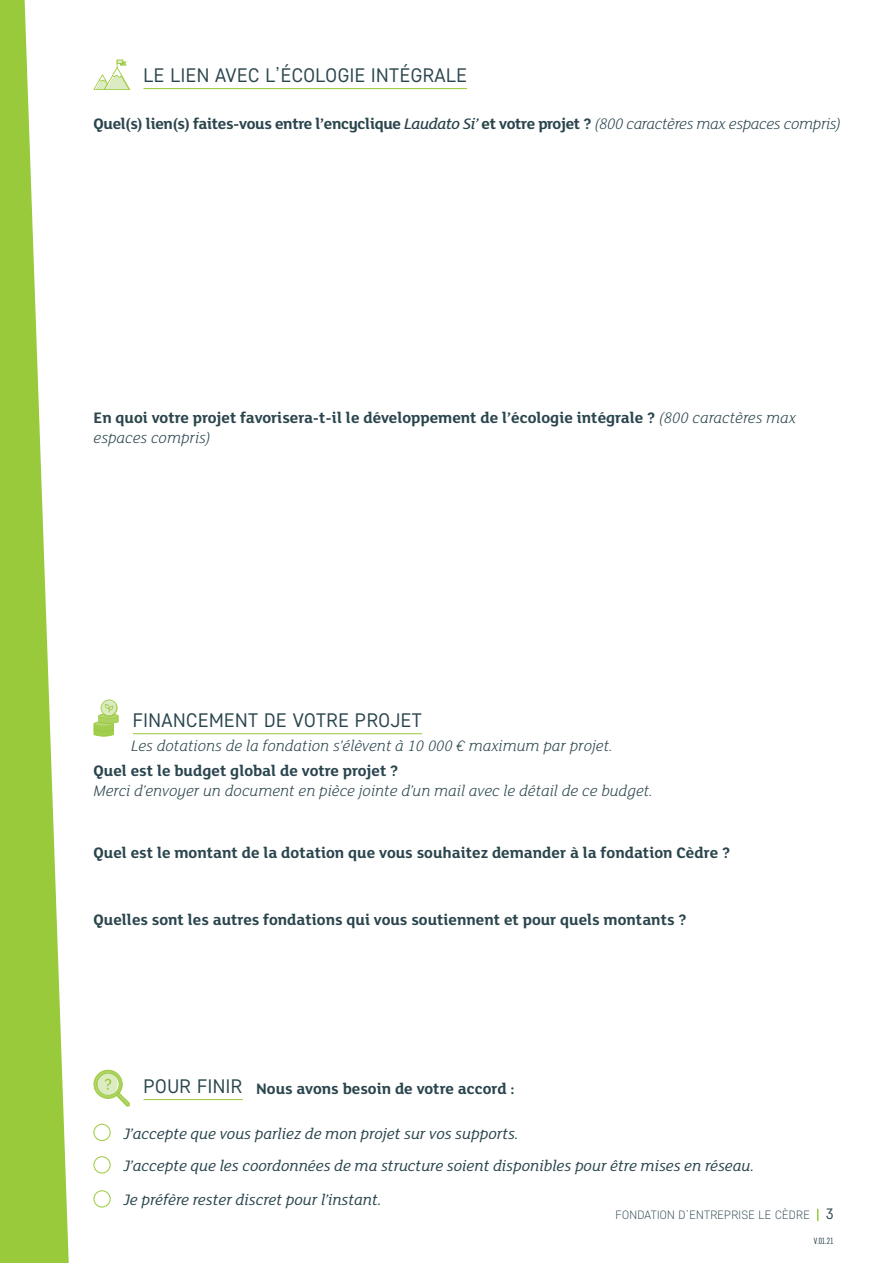
<style>
.page{position:relative;width:893px;height:1263px;background:#fff}
.page>*{position:absolute;margin:0;border:0;box-sizing:border-box;transform-origin:0 0}
.t1{font:19.5px "Core Sans D35";letter-spacing:.025em;color:#2a454d}
.t2{font:700 16.5px/19.8px "FS Lola";color:#2a454d}
.t3{font:italic 16.5px/32.5px "FS Lola";color:#2a454d}
.t4{font:italic 300 16.5px "FS Lola";color:#2a454d}
.t5{font:700 16.5px "FS Lola";letter-spacing:-.02em;color:#2a454d}
.t6{font:300 12px "Core Sans D25";letter-spacing:.025em;color:#2a454d}
.t7{font:9px "Core Sans D37 Cn";color:#2a454d}
.s1{font-weight:500;font-style:italic}
.s2{font-weight:300;font-style:italic}
.s3{font-family:"Core Sans D35";font-weight:400;font-size:15px}
</style>
<div class="page">
<hr style="left:133px;top:733px;width:289px;height:1px;background:#99ca3b">
<svg style="left:94px;top:699px;width:25px;height:37px"></svg>
<hr style="left:144px;top:1099px;width:99px;height:1px;background:#99ca3b">
<div style="left:94px;top:1124px;width:17px;height:17px;border:1px solid #99ca3b;border-radius:50%"></div>
<div style="left:94px;top:1156px;width:17px;height:17px;border:1px solid #99ca3b;border-radius:50%"></div>
<div style="left:94px;top:1190px;width:17px;height:17px;border:1px solid #99ca3b;border-radius:50%"></div>
<svg style="left:94px;top:1070px;width:36px;height:36px"></svg>
<svg style="left:0;top:0;width:69px;height:1263px;fill:#99ca3b"></svg>
<hr style="left:144px;top:88px;width:323px;height:1px;background:#99ca3b">
<svg style="left:94px;top:60px;width:36px;height:30px"></svg>
<p class="t1" style="left:144px;top:62px;width:325px">LE LIEN AVEC L’ÉCOLOGIE INTÉGRALE</p>
<p class="t5" style="left:94px;top:112px;width:749px">Quel(s) lien(s) faites-vous entre l’encyclique <span class="s1">Laudato Si’</span> et votre projet ? <span class="s2">(800 caractères max espaces compris)</span></p>
<p class="t2" style="left:94px;top:407px;width:704px">En quoi votre projet favorisera-t-il le développement de l’écologie intégrale ? <span class="s2">(800 caractères max espaces compris)</span></p>
<p class="t1" style="left:133px;top:707px;width:290px">FINANCEMENT DE VOTRE PROJET</p>
<p class="t4" style="left:131px;top:735px;width:483px">Les dotations de la fondation s'élèvent à 10 000 € maximum par projet.</p>
<p class="t2" style="left:94px;top:760px;width:307px">Quel est le budget global de votre projet ?</p>
<p class="t4" style="left:94px;top:780px;width:561px">Merci d’envoyer un document en pièce jointe d’un mail avec le détail de ce budget.</p>
<p class="t2" style="left:94px;top:842px;width:638px">Quel est le montant de la dotation que vous souhaitez demander à la fondation Cèdre ?</p>
<p class="t2" style="left:94px;top:908px;width:595px">Quelles sont les autres fondations qui vous soutiennent et pour quels montants ?</p>
<p class="t1" style="left:144px;top:1073px;width:100px">POUR FINIR</p>
<p class="t3" style="left:123px;top:1116px;width:633px">J’accepte que vous parliez de mon projet sur vos supports.<br>J’accepte que les coordonnées de ma structure soient disponibles pour être mises en réseau.</p>
<p class="t3" style="left:123px;top:1183px;width:260px">Je préfère rester discret pour l’instant.</p>
<p class="t2" style="left:256px;top:1078px;width:260px">Nous avons besoin de votre accord :</p>
<p class="t6" style="left:615px;top:1207px;width:219px">FONDATION D’ENTREPRISE LE CÈDRE <span class="s3">3</span></p>
<p class="t7" style="left:814px;top:1236px;width:21px">V.01.21</p>
</div>
